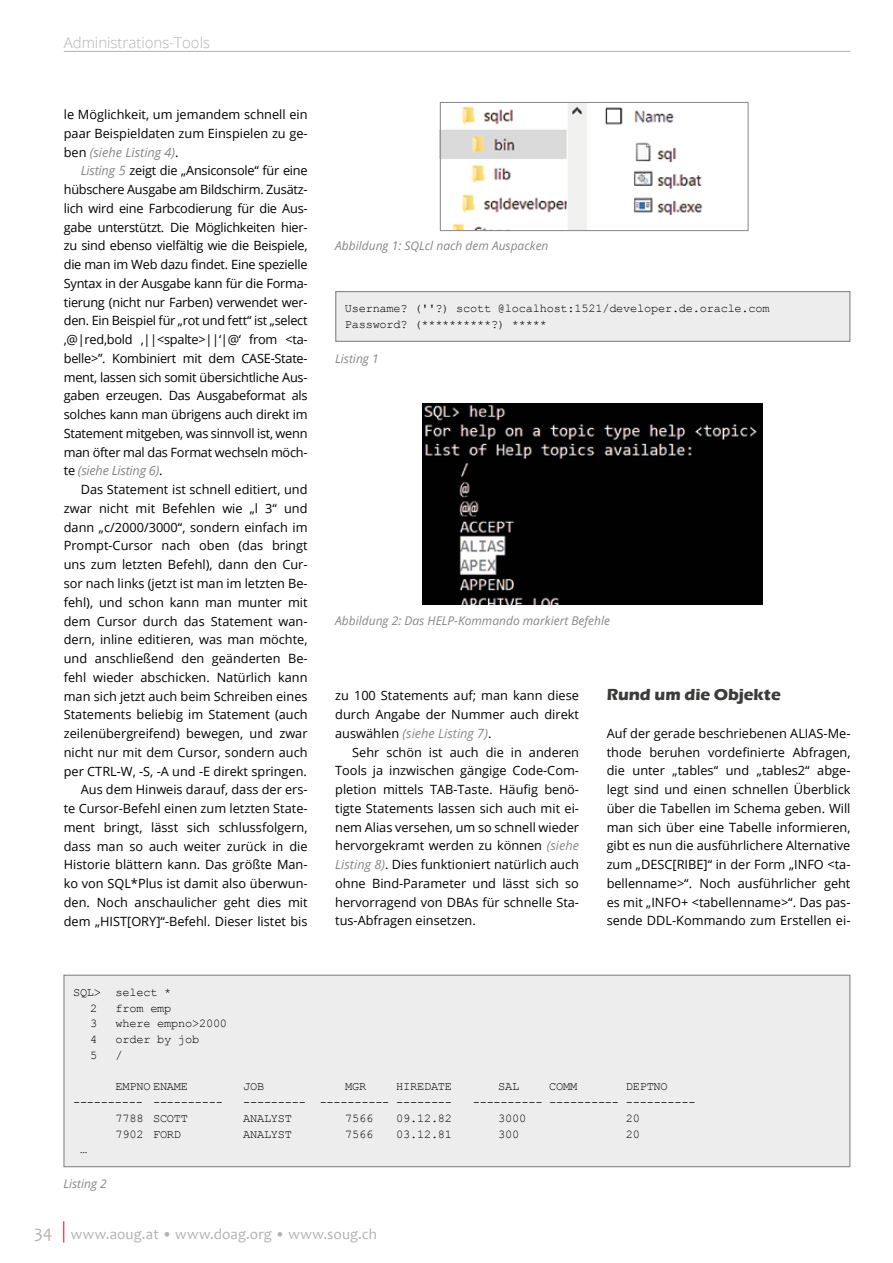
<style>
.page{position:relative;width:893px;height:1263px;background:#fff}
.page>*{position:absolute;margin:0;border:0;box-sizing:border-box;transform-origin:0 0}
.t1{font:700 16.5px "Eras ITC";letter-spacing:-.005em;color:#3c3c3b}
.t2{font:15px "Candara";letter-spacing:.01em;color:#b3b2b2}
.t3{font:300 15px "Open Sans";color:#b3b2b2}
.t4{font:12.75px/18.8px "Open Sans";color:#000;text-align:justify}
.t5{font:12px/15.8px "Courier New";letter-spacing:-.02em;color:#000}
.t6{font:italic 12px "Open Sans";color:#878787}
.s1{font-style:italic;color:#878787}
.s2{font-size:18px}
</style>
<div class="page">
<svg style="left:63px;top:1221px;width:1px;height:21px"></svg>
<hr style="left:64px;top:51px;width:786px;height:1px;background:#b3b2b2">
<img style="left:423px;top:403px;width:340px;height:202px">
<div style="left:64px;top:975px;width:786px;height:192px;background:#ededed"></div>
<div style="left:63px;top:974px;width:787px;height:193px;border:1px solid #878787"></div>
<img style="left:442px;top:104px;width:261px;height:125px">
<div style="left:440px;top:102px;width:308px;height:129px;border:1px solid #878787"></div>
<div style="left:336px;top:292px;width:514px;height:49px;background:#ededed"></div>
<div style="left:335px;top:291px;width:515px;height:51px;border:1px solid #878787"></div>
<p class="t3" style="left:64px;top:32px;width:148px">Administrations-Tools</p>
<p class="t4" style="left:64px;top:105px;width:245px">le Möglichkeit, um jemandem schnell ein paar Beispieldaten zum Einspielen zu ge&shy;ben <span class="s1">(siehe Listing 4)</span>.</p>
<p class="t4" style="left:64px;top:161px;width:245px;text-indent:17px"><span class="s1">Listing 5</span> zeigt die „Ansiconsole“ für eine hübschere Ausgabe am Bildschirm. Zusätz&shy;lich wird eine Farbcodierung für die Aus&shy;gabe unterstützt. Die Möglichkeiten hier&shy;zu sind ebenso vielfältig wie die Beispiele, die man im Web dazu findet. Eine spezielle Syntax in der Ausgabe kann für die Forma&shy;tierung (nicht nur Farben) verwendet wer&shy;den. Ein Beispiel für „rot und fett“ ist „select ‚@|red,bold ‚||&lt;spalte&gt;||‘|@‘ from &lt;ta&shy;belle&gt;”. Kombiniert mit dem CASE-State&shy;ment, lassen sich somit übersichtliche Aus&shy;gaben erzeugen. Das Ausgabeformat als solches kann man übrigens auch direkt im Statement mitgeben, was sinnvoll ist, wenn man öfter mal das Format wechseln möch&shy;te <span class="s1">(siehe Listing 6)</span>.</p>
<p class="t4" style="left:64px;top:480px;width:245px;text-align:right">Das Statement ist schnell editiert, und zwar nicht mit Befehlen wie „l 3“ und dann „c/2000/3000“, sondern einfach im Prompt-Cursor nach oben (das bringt uns zum letzten Befehl), dann den Cur&shy;sor nach links (jetzt ist man im letzten Be&shy;fehl), und schon kann man munter mit dem Cursor durch das Statement wan&shy;dern, inline editieren, was man möchte, und anschließend den geänderten Be&shy;fehl wieder abschicken. Natürlich kann man sich jetzt auch beim Schreiben eines Statements beliebig im Statement (auch zeilenübergreifend) bewegen, und zwar nicht nur mit dem Cursor, sondern auch per CTRL-W, -S, -A und -E direkt springen.<br>Aus dem Hinweis darauf, dass der ers-<br>te Cursor-Befehl einen zum letzten State&shy;ment bringt, lässt sich schlussfolgern, dass man so auch weiter zurück in die Historie blättern kann. Das größte Man&shy;ko von SQL*Plus ist damit also überwun&shy;den. Noch anschaulicher geht dies mit dem „HIST[ORY]“-Befehl. Dieser listet bis</p>
<p class="t5" style="left:90px;top:984px;width:83px;text-indent:-17px">SQL&gt; select *<br>2</p>
<p class="t5" style="left:116px;top:999px;width:57px">from emp</p>
<p class="t6" style="left:335px;top:238px;width:215px">Abbildung 1: SQLcl nach dem Auspacken</p>
<p class="t5" style="left:345px;top:300px;width:426px">Username? (''?) scott @localhost:1521/developer.de.oracle.com<br>Password? (**********?) *****</p>
<p class="t6" style="left:335px;top:350px;width:45px">Listing 1</p>
<p class="t6" style="left:335px;top:613px;width:276px">Abbildung 2: Das HELP-Kommando markiert Befehle</p>
<p class="t4" style="left:335px;top:686px;width:245px">zu 100 Statements auf; man kann diese durch Angabe der Nummer auch direkt auswählen <span class="s1">(siehe Listing 7)</span>.</p>
<p class="t4" style="left:335px;top:742px;width:245px;text-indent:17px">Sehr schön ist auch die in anderen Tools ja inzwischen gängige Code-Com&shy;pletion mittels TAB-Taste. Häufig benö&shy;tigte Statements lassen sich auch mit ei&shy;nem Alias versehen, um so schnell wieder hervorgekramt werden zu können <span class="s1">(siehe Listing 8)</span>. Dies funktioniert natürlich auch ohne Bind-Parameter und lässt sich so hervorragend von DBAs für schnelle Sta&shy;tus-Abfragen einsetzen.</p>
<p class="t1" style="left:607px;top:685px;width:176px">Rund um die Objekte</p>
<p class="t4" style="left:607px;top:723px;width:245px">Auf der gerade beschriebenen ALIAS-Me&shy;thode beruhen vordefinierte Abfragen, die unter „tables“ und „tables2“ abge&shy;legt sind und einen schnellen Überblick über die Tabellen im Schema geben. Will man sich über eine Tabelle informieren, gibt es nun die ausführlichere Alternative zum „DESC[RIBE]“ in der Form „INFO &lt;ta&shy;bellenname&gt;“. Noch ausführlicher geht es mit „INFO+ &lt;tabellenname&gt;“. Das pas&shy;sende DDL-Kommando zum Erstellen ei-</p>
<p class="t5" style="left:90px;top:1015px;width:9px">3</p>
<p class="t5" style="left:116px;top:1015px;width:113px">where empno&gt;2000</p>
<p class="t5" style="left:90px;top:1031px;width:9px">4</p>
<p class="t5" style="left:116px;top:1031px;width:85px">order by job</p>
<p class="t5" style="left:90px;top:1047px;width:9px">5</p>
<p class="t5" style="left:116px;top:1047px;width:9px">/</p>
<p class="t5" style="left:116px;top:1078px;width:74px">EMPNO ENAME</p>
<p class="t5" style="left:243px;top:1078px;width:23px">JOB</p>
<p class="t5" style="left:345px;top:1078px;width:23px">MGR</p>
<p class="t5" style="left:396px;top:1078px;width:57px">HIREDATE</p>
<p class="t5" style="left:498px;top:1078px;width:23px">SAL</p>
<p class="t5" style="left:549px;top:1078px;width:30px">COMM</p>
<p class="t5" style="left:626px;top:1078px;width:43px">DEPTNO</p>
<p class="t5" style="left:73px;top:1094px;width:151px">---------- ----------</p>
<p class="t5" style="left:243px;top:1094px;width:210px">--------- ---------- --------</p>
<p class="t5" style="left:473px;top:1094px;width:224px">---------- ---------- ----------</p>
<p class="t5" style="left:116px;top:1110px;width:74px">7788 SCOTT</p>
<p class="t5" style="left:243px;top:1110px;width:50px">ANALYST</p>
<p class="t5" style="left:345px;top:1110px;width:30px">7566</p>
<p class="t5" style="left:396px;top:1110px;width:57px">09.12.82</p>
<p class="t5" style="left:498px;top:1110px;width:30px">3000</p>
<p class="t5" style="left:626px;top:1110px;width:16px">20</p>
<p class="t5" style="left:116px;top:1125px;width:67px">7902 FORD</p>
<p class="t5" style="left:243px;top:1125px;width:50px">ANALYST</p>
<p class="t5" style="left:345px;top:1125px;width:30px">7566</p>
<p class="t5" style="left:396px;top:1125px;width:57px">03.12.81</p>
<p class="t5" style="left:498px;top:1125px;width:23px">300</p>
<p class="t5" style="left:626px;top:1125px;width:16px">20</p>
<p class="t5" style="left:80px;top:1141px;width:9px">…</p>
<p class="t6" style="left:63px;top:1175px;width:45px">Listing 2</p>
<p class="t2" style="left:34px;top:1224px;width:344px"><span class="s2">34</span> www.aoug.at • www.doag.org • www.soug.ch</p>
</div>
